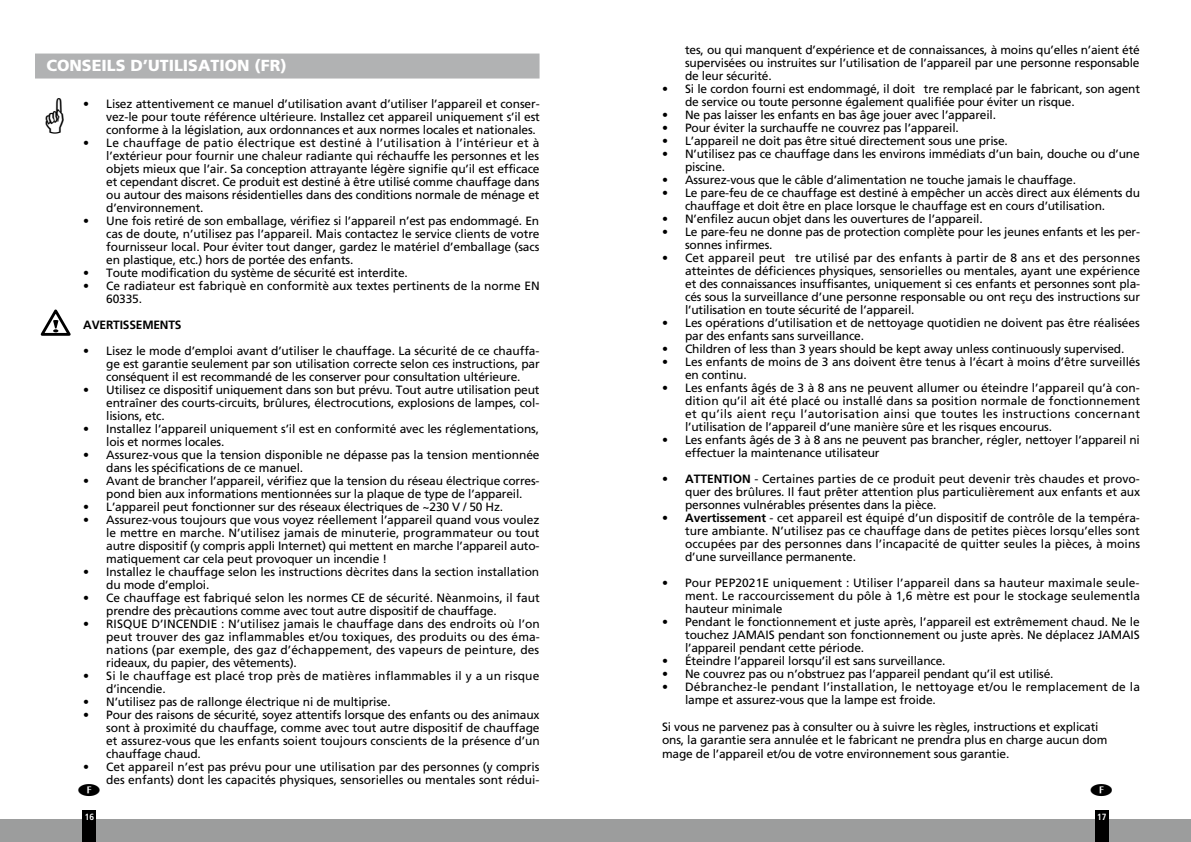
<style>
.page{position:relative;width:1191px;height:842px;background:#fff}
.page>*{position:absolute;margin:0;border:0;box-sizing:border-box;transform-origin:0 0}
.t1{font:900 16px "Frutiger LT Std";color:#fff}
.t2{font:12px/13px "Frutiger LT Std";letter-spacing:-.015em;color:#000;text-align:justify}
.t3{font:12px/13px "Frutiger LT Std";letter-spacing:.01em;color:#000}
.t4{font:700 12px "Frutiger LT Std";letter-spacing:-.015em;color:#000}
.t5{font:700 condensed 9px "Frutiger LT Std";color:#fff}
.s1{font-weight:700}
</style>
<div class="page">
<div style="left:595px;top:819px;width:596px;height:23px;background:#9c9d9d"></div>
<div style="left:1095px;top:811px;width:13px;height:31px;background:#000"></div>
<div style="left:0;top:819px;width:595px;height:23px;background:#9c9d9d"></div>
<div style="left:83px;top:811px;width:13px;height:31px;background:#000"></div>
<div style="left:35px;top:54px;width:504px;height:25px;background:#b1b2b3"></div>
<svg style="left:40px;top:309px;width:31px;height:27px"></svg>
<h1 class="t1" style="left:46px;top:56px;width:242px">CONSEILS D’UTILISATION (FR)</h1>
<p class="t2" style="left:106px;top:97px;width:435px;text-indent:-23px">• Lisez attentivement ce manuel d’utilisation avant d’utiliser l’appareil et conser&shy;vez-le pour toute référence ultérieure. Installez cet appareil uniquement s’il est conforme à la législation, aux ordonnances et aux normes locales et nationales.</p>
<p class="t2" style="left:106px;top:136px;width:435px;text-indent:-23px">• Le chauffage de patio électrique est destiné à l’utilisation à l’intérieur et à l’extérieur pour fournir une chaleur radiante qui réchauffe les personnes et les objets mieux que l’air. Sa conception attrayante légère signifie qu’il est efficace et cependant discret. Ce produit est destiné à être utilisé comme chauffage dans ou autour des maisons résidentielles dans des conditions normale de ménage et d’environnement.</p>
<p class="t2" style="left:106px;top:214px;width:435px;text-indent:-23px">• Une fois retiré de son emballage, vérifiez si l’appareil n’est pas endommagé. En cas de doute, n’utilisez pas l’appareil. Mais contactez le service clients de votre fournisseur local. Pour éviter tout danger, gardez le matériel d’emballage (sacs en plastique, etc.) hors de portée des enfants.</p>
<p class="t2" style="left:83px;top:266px;width:326px">• Toute modification du système de sécurité est interdite.</p>
<p class="t2" style="left:106px;top:279px;width:435px;text-indent:-23px">• Ce radiateur est fabriquè en conformitè aux textes pertinents de la norme EN<br>60335.</p>
<p class="t4" style="left:83px;top:318px;width:100px">AVERTISSEMENTS</p>
<p class="t2" style="left:106px;top:344px;width:435px;text-indent:-23px">• Lisez le mode d’emploi avant d’utiliser le chauffage. La sécurité de ce chauffa&shy;ge est garantie seulement par son utilisation correcte selon ces instructions, par conséquent il est recommandé de les conserver pour consultation ultérieure.</p>
<p class="t2" style="left:106px;top:383px;width:435px;text-indent:-23px">• Utilisez ce dispositif uniquement dans son but prévu. Tout autre utilisation peut entraîner des courts-circuits, brûlures, électrocutions, explosions de lampes, col&shy;lisions, etc.</p>
<p class="t2" style="left:106px;top:422px;width:434px;text-indent:-23px">• Installez l’appareil uniquement s’il est en conformité avec les réglementations, lois et normes locales.</p>
<p class="t2" style="left:106px;top:448px;width:435px;text-indent:-23px">• Assurez-vous que la tension disponible ne dépasse pas la tension mentionnée dans les spécifications de ce manuel.</p>
<p class="t2" style="left:83px;top:474px;width:458px;text-align:center">• Avant de brancher l’appareil, vérifiez que la tension du réseau électrique corres&shy;pond bien aux informations mentionnées sur la plaque de type de l’appareil.</p>
<p class="t2" style="left:83px;top:500px;width:421px">• L’appareil peut fonctionner sur des réseaux électriques de ~230 V / 50 Hz.</p>
<p class="t2" style="left:106px;top:513px;width:435px;text-indent:-23px">• Assurez-vous toujours que vous voyez réellement l’appareil quand vous voulez le mettre en marche. N’utilisez jamais de minuterie, programmateur ou tout autre dispositif (y compris appli Internet) qui mettent en marche l’appareil auto&shy;matiquement car cela peut provoquer un incendie !</p>
<p class="t2" style="left:106px;top:565px;width:434px;text-indent:-23px">• Installez le chauffage selon les instructions dècrites dans la section installation du mode d’emploi.</p>
<p class="t2" style="left:106px;top:591px;width:435px;text-indent:-23px">• Ce chauffage est fabriqué selon les normes CE de sécurité. Nèanmoins, il faut prendre des prècautions comme avec tout autre dispositif de chauffage.</p>
<p class="t2" style="left:106px;top:617px;width:435px;text-indent:-23px">• RISQUE D’INCENDIE : N’utilisez jamais le chauffage dans des endroits où l’on peut trouver des gaz inflammables et/ou toxiques, des produits ou des éma&shy;nations (par exemple, des gaz d’échappement, des vapeurs de peinture, des rideaux, du papier, des vêtements).</p>
<p class="t3" style="left:106px;top:669px;width:434px;text-indent:-23px">• Si le chauffage est placé trop près de matières inflammables il y a un risque d’incendie.</p>
<p class="t2" style="left:83px;top:695px;width:309px">• N’utilisez pas de rallonge électrique ni de multiprise.</p>
<p class="t2" style="left:106px;top:708px;width:435px;text-indent:-23px">• Pour des raisons de sécurité, soyez attentifs lorsque des enfants ou des animaux sont à proximité du chauffage, comme avec tout autre dispositif de chauffage et assurez-vous que les enfants soient toujours conscients de la présence d’un chauffage chaud.</p>
<p class="t2" style="left:83px;top:760px;width:458px;text-align:right">• Cet appareil n’est pas prévu pour une utilisation par des personnes (y compris des enfants) dont les capacités physiques, sensorielles ou mentales sont rédui-</p>
<p class="t2" style="left:685px;top:44px;width:456px">tes, ou qui manquent d’expérience et de connaissances, à moins qu’elles n’aient été supervisées ou instruites sur l’utilisation de l’appareil par une personne responsable de leur sécurité.</p>
<p class="t2" style="left:685px;top:83px;width:456px;text-indent:-23px">• Si le cordon fourni est endommagé, il doit tre remplacé par le fabricant, son agent de service ou toute personne également qualifiée pour éviter un risque.</p>
<p class="t2" style="left:662px;top:109px;width:335px">• Ne pas laisser les enfants en bas âge jouer avec l’appareil.</p>
<p class="t2" style="left:662px;top:122px;width:298px">• Pour éviter la surchauffe ne couvrez pas l’appareil.</p>
<p class="t2" style="left:662px;top:135px;width:347px">• L’appareil ne doit pas être situé directement sous une prise.</p>
<p class="t2" style="left:685px;top:148px;width:456px;text-indent:-23px">• N’utilisez pas ce chauffage dans les environs immédiats d’un bain, douche ou d’une piscine.</p>
<p class="t2" style="left:662px;top:174px;width:415px">• Assurez-vous que le câble d’alimentation ne touche jamais le chauffage.</p>
<p class="t2" style="left:685px;top:187px;width:456px;text-indent:-23px">• Le pare-feu de ce chauffage est destiné à empêcher un accès direct aux éléments du chauffage et doit être en place lorsque le chauffage est en cours d’utilisation.</p>
<p class="t2" style="left:662px;top:213px;width:322px">• N’enfilez aucun objet dans les ouvertures de l’appareil.</p>
<p class="t2" style="left:685px;top:226px;width:456px;text-indent:-23px">• Le pare-feu ne donne pas de protection complète pour les jeunes enfants et les per&shy;sonnes infirmes.</p>
<p class="t2" style="left:685px;top:252px;width:456px;text-indent:-23px">• Cet appareil peut tre utilisé par des enfants à partir de 8 ans et des personnes atteintes de déficiences physiques, sensorielles ou mentales, ayant une expérience et des connaissances insuffisantes, uniquement si ces enfants et personnes sont pla&shy;cés sous la surveillance d’une personne responsable ou ont reçu des instructions sur l’utilisation en toute sécurité de l’appareil.</p>
<p class="t2" style="left:685px;top:317px;width:456px;text-indent:-23px">• Les opérations d’utilisation et de nettoyage quotidien ne doivent pas être réalisées par des enfants sans surveillance.</p>
<p class="t2" style="left:662px;top:343px;width:464px">• Children of less than 3 years should be kept away unless continuously supervised.</p>
<p class="t2" style="left:685px;top:356px;width:456px;text-indent:-23px">• Les enfants de moins de 3 ans doivent être tenus à l’écart à moins d’être surveillés en continu.</p>
<p class="t2" style="left:685px;top:382px;width:456px;text-indent:-23px">• Les enfants âgés de 3 à 8 ans ne peuvent allumer ou éteindre l’appareil qu’à con&shy;dition qu’il ait été placé ou installé dans sa position normale de fonctionnement et qu’ils aient reçu l’autorisation ainsi que toutes les instructions concernant l’utilisation de l’appareil d’une manière sûre et les risques encourus.</p>
<p class="t2" style="left:685px;top:433px;width:456px;text-indent:-23px">• Les enfants âgés de 3 à 8 ans ne peuvent pas brancher, régler, nettoyer l’appareil ni effectuer la maintenance utilisateur</p>
<p class="t2" style="left:685px;top:472px;width:456px;text-indent:-23px">• <span class="s1">ATTENTION</span> - Certaines parties de ce produit peut devenir très chaudes et provo&shy;quer des brûlures. Il faut prêter attention plus particulièrement aux enfants et aux personnes vulnérables présentes dans la pièce.</p>
<p class="t2" style="left:685px;top:511px;width:456px;text-indent:-23px">• <span class="s1">Avertissement</span> - cet appareil est équipé d’un dispositif de contrôle de la tempéra&shy;ture ambiante. N’utilisez pas ce chauffage dans de petites pièces lorsqu’elles sont occupées par des personnes dans l’incapacité de quitter seules la pièces, à moins d’une surveillance permanente.</p>
<p class="t2" style="left:685px;top:576px;width:456px;text-indent:-23px">• Pour PEP2021E uniquement : Utiliser l’appareil dans sa hauteur maximale seule&shy;ment. Le raccourcissement du pôle à 1,6 mètre est pour le stockage seulementla hauteur minimale</p>
<p class="t2" style="left:685px;top:615px;width:456px;text-indent:-23px">• Pendant le fonctionnement et juste après, l’appareil est extrêmement chaud. Ne le touchez JAMAIS pendant son fonctionnement ou juste après. Ne déplacez JAMAIS l’appareil pendant cette période.</p>
<p class="t2" style="left:662px;top:654px;width:285px">• Éteindre l’appareil lorsqu’il est sans surveillance.</p>
<p class="t2" style="left:662px;top:667px;width:393px">• Ne couvrez pas ou n’obstruez pas l’appareil pendant qu’il est utilisé.</p>
<p class="t3" style="left:685px;top:680px;width:456px;text-indent:-23px">• Débranchez-le pendant l’installation, le nettoyage et/ou le remplacement de la lampe et assurez-vous que la lampe est froide.</p>
<p class="t2" style="left:662px;top:720px;width:447px;line-height:13.4px;text-align:left">Si vous ne parvenez pas à consulter ou à suivre les règles, instructions et explicati ons, la garantie sera annulée et le fabricant ne prendra plus en charge aucun dom mage de l’appareil et/ou de votre environnement sous garantie.</p>
<p class="t5" style="left:85px;top:811px;width:11px">16</p>
<p class="t5" style="left:1097px;top:811px;width:11px">17</p>
</div>
